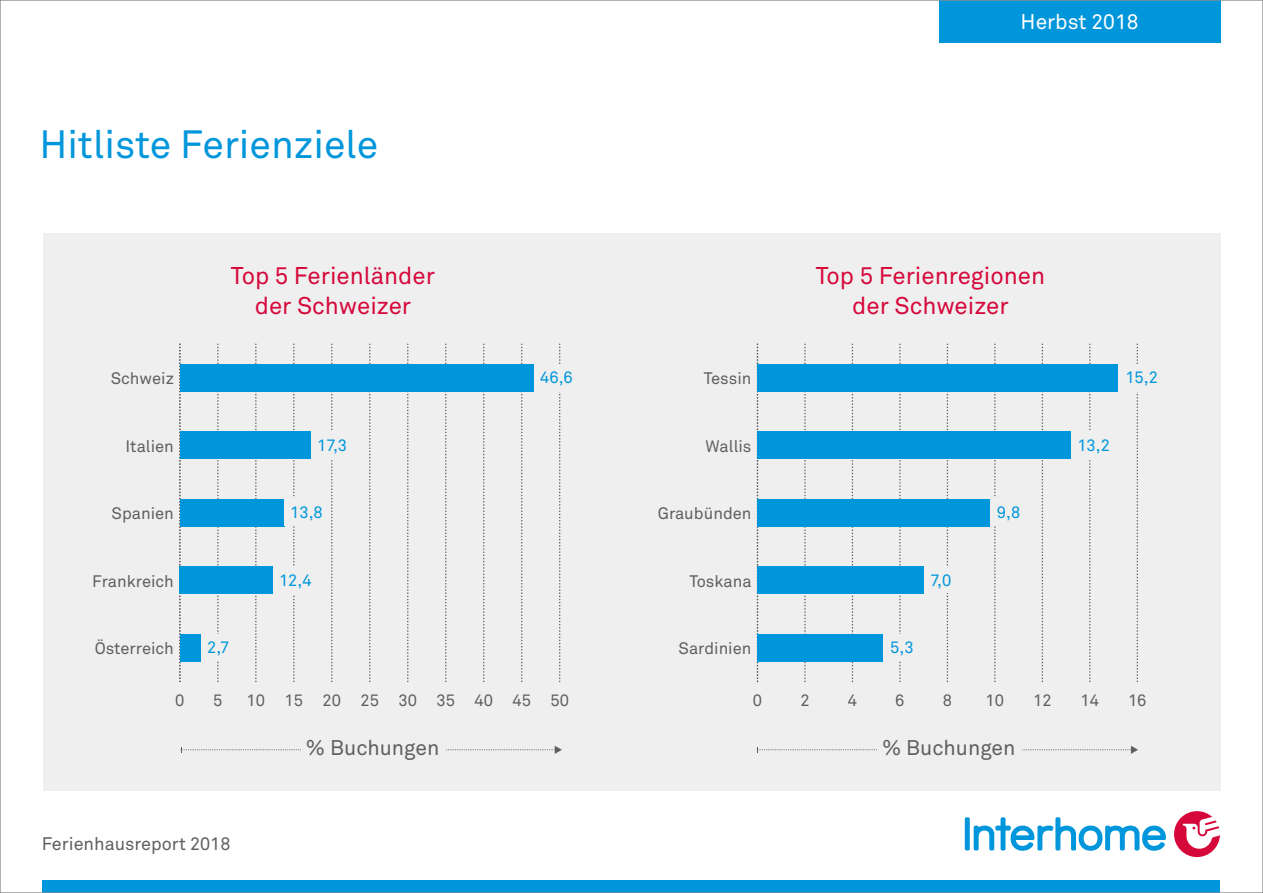
<style>
.page{position:relative;width:1263px;height:893px;background:#fff}
.page>*{position:absolute;margin:0;border:0;box-sizing:border-box;transform-origin:0 0}
.t1{font:39px "Akkurat Pro";color:#0096db}
.t2{font:24px/30px "Akkurat Pro";color:#d6083b;text-align:center}
.t3{font:21px "Akkurat Pro";color:#5f5f5e}
.t4{font:21px "Akkurat Pro";color:#fff}
.t5{font:18px "Akkurat Pro";color:#5f5f62}
.t6{font:16.5px "Akkurat Pro";color:#5f5f5e}
.t7{font:16.5px "Akkurat Pro";color:#0096db}
</style>
<div class="page">
<div style="left:43px;top:880px;width:1177px;height:13px;background:#0096db"></div>
<div style="left:965px;top:817px;width:5px;height:33px;background:#0096db;border-radius:2px"></div>
<svg style="left:974px;top:817px;width:192px;height:34px"></svg>
<svg style="left:1174px;top:811px;width:46px;height:46px"></svg>
<div style="left:939px;top:0;width:281px;height:43px;background:#0096db"></div>
<div style="left:43px;top:234px;width:1177px;height:557px;background:#efefef"></div>
<svg style="left:447px;top:746px;width:115px;height:8px"></svg>
<svg style="left:181px;top:747px;width:120px;height:5px"></svg>
<svg style="left:804px;top:344px;width:2px;height:337px"></svg>
<svg style="left:852px;top:344px;width:1px;height:337px"></svg>
<svg style="left:899px;top:344px;width:2px;height:337px"></svg>
<svg style="left:947px;top:344px;width:1px;height:337px"></svg>
<svg style="left:994px;top:344px;width:2px;height:337px"></svg>
<svg style="left:1041px;top:344px;width:2px;height:337px"></svg>
<svg style="left:1089px;top:344px;width:1px;height:337px"></svg>
<svg style="left:1136px;top:344px;width:2px;height:337px"></svg>
<svg style="left:757px;top:344px;width:1px;height:337px"></svg>
<div style="left:757px;top:364px;width:361px;height:27px;background:#0096db"></div>
<div style="left:757px;top:432px;width:314px;height:27px;background:#0096db"></div>
<div style="left:757px;top:499px;width:233px;height:27px;background:#0096db"></div>
<div style="left:757px;top:567px;width:167px;height:27px;background:#0096db"></div>
<div style="left:757px;top:634px;width:126px;height:27px;background:#0096db"></div>
<svg style="left:217px;top:344px;width:2px;height:337px"></svg>
<svg style="left:255px;top:344px;width:2px;height:337px"></svg>
<svg style="left:293px;top:344px;width:2px;height:337px"></svg>
<svg style="left:331px;top:344px;width:2px;height:337px"></svg>
<svg style="left:369px;top:344px;width:2px;height:337px"></svg>
<svg style="left:407px;top:344px;width:1px;height:337px"></svg>
<svg style="left:445px;top:344px;width:1px;height:337px"></svg>
<svg style="left:483px;top:344px;width:1px;height:337px"></svg>
<svg style="left:521px;top:344px;width:1px;height:337px"></svg>
<svg style="left:559px;top:344px;width:1px;height:337px"></svg>
<svg style="left:179px;top:344px;width:2px;height:337px"></svg>
<div style="left:180px;top:364px;width:354px;height:27px;background:#0096db"></div>
<div style="left:180px;top:432px;width:131px;height:27px;background:#0096db"></div>
<div style="left:180px;top:499px;width:105px;height:27px;background:#0096db"></div>
<div style="left:180px;top:567px;width:94px;height:27px;background:#0096db"></div>
<div style="left:180px;top:634px;width:20px;height:27px;background:#0096db"></div>
<svg style="left:1023px;top:746px;width:115px;height:8px"></svg>
<svg style="left:757px;top:747px;width:120px;height:5px"></svg>
<div style="left:201px;top:634px;width:35px;height:27px;background:#efefef"></div>
<div style="left:884px;top:634px;width:35px;height:27px;background:#efefef"></div>
<div style="left:924px;top:566px;width:35px;height:27px;background:#efefef"></div>
<div style="left:991px;top:498px;width:35px;height:27px;background:#efefef"></div>
<div style="left:1071px;top:431px;width:46px;height:27px;background:#efefef"></div>
<div style="left:1119px;top:364px;width:46px;height:27px;background:#efefef"></div>
<div style="left:534px;top:364px;width:46px;height:27px;background:#efefef"></div>
<div style="left:311px;top:431px;width:46px;height:27px;background:#efefef"></div>
<div style="left:284px;top:499px;width:46px;height:27px;background:#efefef"></div>
<div style="left:273px;top:566px;width:46px;height:27px;background:#efefef"></div>
<p class="t4" style="left:1020px;top:10px;width:119px">Herbst 2018</p>
<h1 class="t1" style="left:39px;top:122px;width:340px">Hitliste Ferienziele</h1>
<h2 class="t2" style="left:231px;top:261px;width:206px">Top 5 Ferienländer der Schweizer</h2>
<h2 class="t2" style="left:816px;top:261px;width:231px">Top 5 Ferienregionen der Schweizer</h2>
<p class="t6" style="left:111px;top:369px;width:65px">Schweiz</p>
<p class="t7" style="left:540px;top:368px;width:34px">46,6</p>
<p class="t7" style="left:1125px;top:368px;width:34px">15,2</p>
<p class="t6" style="left:704px;top:369px;width:49px">Tessin</p>
<p class="t6" style="left:126px;top:436px;width:50px">Italien</p>
<p class="t7" style="left:317px;top:435px;width:32px">17,3</p>
<p class="t6" style="left:705px;top:436px;width:47px">Wallis</p>
<p class="t7" style="left:1077px;top:435px;width:34px">13,2</p>
<p class="t6" style="left:112px;top:504px;width:64px">Spanien</p>
<p class="t7" style="left:290px;top:502px;width:34px">13,8</p>
<p class="t6" style="left:658px;top:504px;width:95px">Graubünden</p>
<p class="t7" style="left:997px;top:502px;width:25px">9,8</p>
<p class="t6" style="left:92px;top:571px;width:83px">Frankreich</p>
<p class="t7" style="left:279px;top:570px;width:34px">12,4</p>
<p class="t6" style="left:689px;top:571px;width:64px">Toskana</p>
<p class="t7" style="left:930px;top:570px;width:22px">7,0</p>
<p class="t6" style="left:95px;top:639px;width:81px">Österreich</p>
<p class="t7" style="left:207px;top:638px;width:24px">2,7</p>
<p class="t7" style="left:890px;top:638px;width:25px">5,3</p>
<p class="t6" style="left:679px;top:639px;width:74px">Sardinien</p>
<p class="t6" style="left:175px;top:691px;width:11px">0</p>
<p class="t6" style="left:213px;top:691px;width:11px">5</p>
<p class="t6" style="left:247px;top:691px;width:324px">10 15 20 25 30 35 40 45 50</p>
<p class="t5" style="left:42px;top:834px;width:190px">Ferienhausreport 2018</p>
<p class="t3" style="left:306px;top:736px;width:135px">% Buchungen</p>
<p class="t6" style="left:753px;top:691px;width:11px">0</p>
<p class="t6" style="left:800px;top:691px;width:11px">2</p>
<p class="t6" style="left:848px;top:691px;width:11px">4</p>
<p class="t6" style="left:895px;top:691px;width:11px">6</p>
<p class="t6" style="left:943px;top:691px;width:11px">8</p>
<p class="t6" style="left:986px;top:691px;width:20px">10</p>
<p class="t6" style="left:1033px;top:691px;width:20px">12</p>
<p class="t6" style="left:1080px;top:691px;width:20px">14</p>
<p class="t6" style="left:1128px;top:691px;width:20px">16</p>
<p class="t3" style="left:882px;top:736px;width:135px">% Buchungen</p>
</div>
